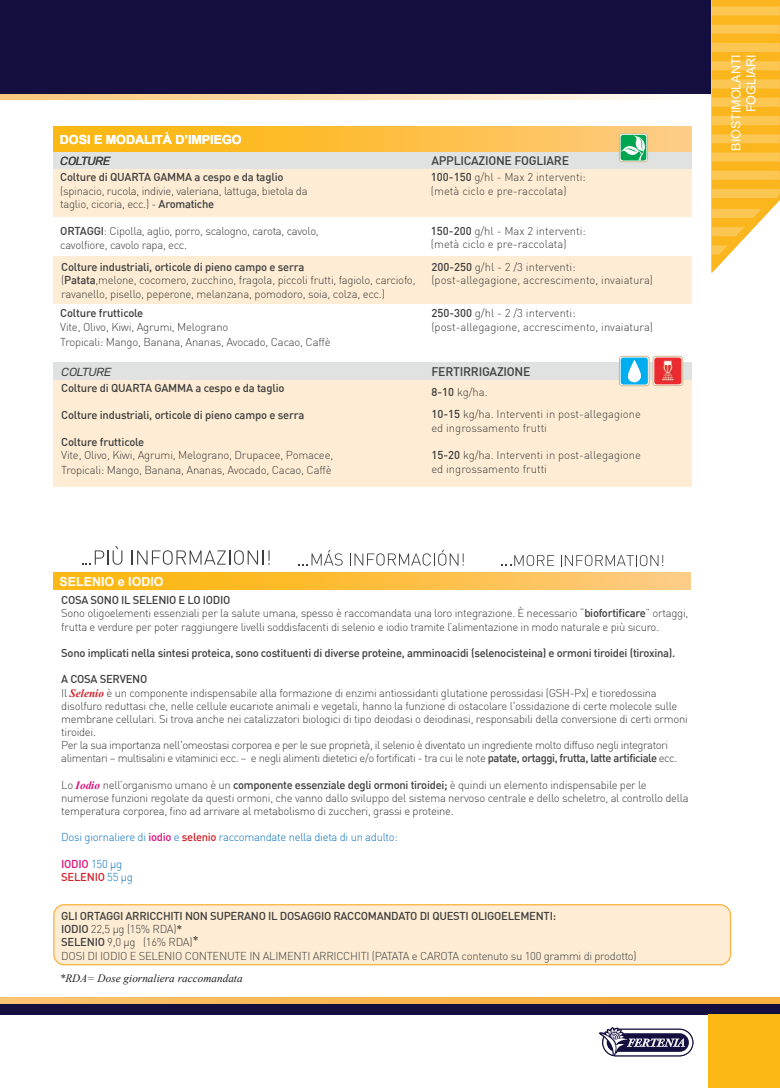
<style>
.page{position:relative;width:780px;height:1088px;background:#fff}
.page>*{position:absolute;margin:0;border:0;box-sizing:border-box;transform-origin:0 0}
.t1{font:700 12.5px "Arial";color:#fff}
.t2{font:12.5px/15px "Arial";color:#fff;text-align:right}
.t3{font:500 12.25px "DIN";letter-spacing:-.02em;color:#3e3e3f}
.t4{font:11.88px "D DIN Exp Italic";letter-spacing:-.02em;color:#3e3e3f}
.t5{font:300 11.25px/13.1px "DIN";letter-spacing:-.025em;color:#3e3e3f}
.t6{font:300 11.25px/13.5px "DIN";color:#3e3e3f}
.t7{font:500 11.25px "DIN";letter-spacing:-.025em;color:#3e3e3f}
.t8{font:300 11.25px/13.1px "DIN";letter-spacing:-.025em;color:#1074bc}
.t9{font:italic 11.25px "Times New Roman";color:#231f20}
.s1{font-weight:500}
.s2{font-family:"Times New Roman";font-weight:700;font-style:italic;color:#d2222a}
.s3{font-family:"Times New Roman";font-weight:700;font-style:italic;color:#dc107a}
.s4{font-weight:500;color:#dc107a}
.s5{font-weight:500;color:#d2222a}
.s6{font-family:"Times New Roman";font-weight:400;font-style:italic;color:#231f20}
</style>
<div class="page">
<div style="left:54px;top:905px;width:676px;height:60px;background:#feedd4;border-radius:10px"></div>
<div style="left:53px;top:904px;width:678px;height:61px;border:1px solid #fbb03f;border-radius:10px"></div>
<svg style="left:0;top:93px;width:711px;height:7px;background:#dbc2a4"></svg>
<svg style="left:0;top:997px;width:779px;height:7px;background:#fbb751"></svg>
<div style="left:0;top:1004px;width:779px;height:10px;background:#150f3f"></div>
<div style="left:0;top:0;width:711px;height:93px;background:#150f3f"></div>
<svg style="left:711px;top:0;width:69px;height:273px;background:#fbc650"></svg>
<div style="left:53px;top:257px;width:638px;height:47px;background:#feedd4"></div>
<div style="left:53px;top:380px;width:638px;height:106px;background:#feedd4"></div>
<div style="left:53px;top:151px;width:638px;height:18px;background:#e0e1e1"></div>
<svg style="left:53px;top:127px;width:638px;height:24px;background:#fdbf3f"></svg>
<div style="left:53px;top:169px;width:638px;height:47px;background:#feedd4"></div>
<div style="left:53px;top:363px;width:638px;height:17px;background:#e0e1e1"></div>
<div style="left:619px;top:133px;width:28px;height:29px;border:1px solid #cfba90;border-radius:3px"></div>
<svg style="left:620px;top:135px;width:26px;height:25px"></svg>
<svg style="left:621px;top:136px;width:25px;height:24px"></svg>
<div style="left:619px;top:356px;width:30px;height:30px;background:#03aeef;border-radius:3px"></div>
<div style="left:619px;top:356px;width:30px;height:30px;border:1px solid #cfb990;border-radius:3px"></div>
<div style="left:620px;top:357px;width:27px;height:27px;background:#00aeef;border-radius:3px"></div>
<svg style="left:627px;top:360px;width:14px;height:22px"></svg>
<div style="left:652px;top:356px;width:31px;height:30px;border:1px solid #cfb990;border-radius:3px"></div>
<div style="left:654px;top:357px;width:27px;height:27px;background:#ee2a30;border-radius:3px"></div>
<img style="left:661px;top:359px;width:13px;height:23px">
<div style="left:708px;top:1014px;width:71px;height:74px;background:#fcb814"></div>
<svg style="left:599px;top:1027px;width:93px;height:29px"></svg>
<svg style="left:502px;top:555px;width:52px;height:11px"></svg>
<svg style="left:561px;top:555px;width:102px;height:11px"></svg>
<svg style="left:298px;top:550px;width:44px;height:16px"></svg>
<svg style="left:350px;top:550px;width:113px;height:16px"></svg>
<svg style="left:82px;top:546px;width:40px;height:19px"></svg>
<svg style="left:132px;top:550px;width:138px;height:15px"></svg>
<div style="left:53px;top:572px;width:637px;height:18px;background:linear-gradient(to right,#fcb502,#feca80)"></div>
<p class="t1" style="left:60px;top:130px;width:183px">DOSI E MODALITÀ D’IMPIEGO</p>
<p class="t4" style="left:60px;top:154px;width:51px">COLTURE</p>
<p class="t7" style="left:60px;top:170px;width:225px">Colture di QUARTA GAMMA a cespo e da taglio</p>
<p class="t5" style="left:60px;top:184px;width:249px;line-height:13.5px">(spinacio, rucola, indivie, valeriana, lattuga, bietola da taglio, cicoria, ecc.) - <span class="s1">Aromatiche</span></p>
<p class="t5" style="left:60px;top:224px;width:260px;line-height:13.5px"><span class="s1">ORTAGGI</span>: Cipolla, aglio, porro, scalogno, carota, cavolo, cavolfiore, cavolo rapa, ecc.</p>
<p class="t3" style="left:431px;top:153px;width:139px">APPLICAZIONE FOGLIARE</p>
<p class="t6" style="left:431px;top:170px;width:156px"><span class="s1">100-150</span> g/hl - Max 2 interventi: (metà ciclo e pre-raccolata)</p>
<p class="t6" style="left:431px;top:224px;width:156px"><span class="s1">150-200</span> g/hl - Max 2 interventi: (metà ciclo e pre-raccolata)</p>
<p class="t5" style="left:61px;top:260px;width:356px;line-height:13.5px"><span class="s1">Colture industriali, orticole di pieno campo e serra<br></span>(<span class="s1">Patata</span>,melone, cocomero, zucchino, fragola, piccoli frutti, fagiolo, carciofo, ravanello, pisello, peperone, melanzana, pomodoro, soia, colza, ecc.)</p>
<p class="t6" style="left:431px;top:260px;width:223px"><span class="s1">200-250</span> g/hl - 2 /3 interventi: (post-allegagione, accrescimento, invaiatura)</p>
<p class="t7" style="left:60px;top:306px;width:85px">Colture frutticole</p>
<p class="t5" style="left:60px;top:319px;width:272px;line-height:15px">Vite, Olivo, Kiwi, Agrumi, Melograno<br>Tropicali: Mango, Banana, Ananas, Avocado, Cacao, Caffè</p>
<p class="t6" style="left:431px;top:306px;width:223px"><span class="s1">250-300</span> g/hl - 2 /3 interventi: (post-allegagione, accrescimento, invaiatura)</p>
<p class="t4" style="left:61px;top:365px;width:51px">COLTURE</p>
<p class="t3" style="left:431px;top:364px;width:101px">FERTIRRIGAZIONE</p>
<p class="t7" style="left:61px;top:381px;width:225px">Colture di QUARTA GAMMA a cespo e da taglio</p>
<p class="t7" style="left:61px;top:408px;width:244px">Colture industriali, orticole di pieno campo e serra</p>
<p class="t7" style="left:61px;top:435px;width:85px">Colture frutticole</p>
<p class="t5" style="left:61px;top:448px;width:273px;line-height:15px">Vite, Olivo, Kiwi, Agrumi, Melograno, Drupacee, Pomacee,<br>Tropicali: Mango, Banana, Ananas, Avocado, Cacao, Caffè</p>
<p class="t6" style="left:431px;top:448px;width:211px"><span class="s1">15-20</span> kg/ha. Interventi in post-allegagione ed ingrossamento frutti</p>
<p class="t6" style="left:431px;top:380px;width:211px;line-height:22.5px"><span class="s1">8-10</span> kg/ha.<br><span class="s1">10-15</span> kg/ha. Interventi in post-allegagione</p>
<p class="t6" style="left:431px;top:421px;width:117px">ed ingrossamento frutti</p>
<p class="t1" style="left:59px;top:573px;width:106px">SELENIO e IODIO</p>
<p class="t5" style="left:61px;top:594px;width:628px"><span class="s1">COSA SONO IL SELENIO E LO IODIO<br></span>Sono oligoelementi essenziali per la salute umana, spesso è raccomandata una loro integrazione. È necessario “<span class="s1">biofortificare</span>” ortaggi, frutta e verdure per poter raggiungere livelli soddisfacenti di selenio e iodio tramite l’alimentazione in modo naturale e più sicuro.</p>
<p class="t7" style="left:61px;top:645px;width:615px">Sono implicati nella sintesi proteica, sono costituenti di diverse proteine, amminoacidi (selenocisteina) e ormoni tiroidei (tiroxina).</p>
<p class="t5" style="left:61px;top:672px;width:628px"><span class="s1">A COSA SERVENO<br></span>Il <span class="s2">Selenio</span> è un componente indispensabile alla formazione di enzimi antiossidanti glutatione perossidasi (GSH-Px) e tioredossina disolfuro reduttasi che, nelle cellule eucariote animali e vegetali, hanno la funzione di ostacolare l'ossidazione di certe molecole sulle membrane cellulari. Si trova anche nei catalizzatori biologici di tipo deiodasi o deiodinasi, responsabili della conversione di certi ormoni tiroidei.<br>Per la sua importanza nell'omeostasi corporea e per le sue proprietà, il selenio è diventato un ingrediente molto diffuso negli integratori alimentari – multisalini e vitaminici ecc. – e negli alimenti dietetici e/o fortificati - tra cui le note <span class="s1">patate, ortaggi, frutta, latte artificiale</span> ecc.</p>
<p class="t5" style="left:61px;top:778px;width:628px">Lo <span class="s3">Iodio</span> nell’organismo umano è un <span class="s1">componente essenziale degli ormoni tiroidei;</span> è quindi un elemento indispensabile per le numerose funzioni regolate da questi ormoni, che vanno dallo sviluppo del sistema nervoso centrale e dello scheletro, al controllo della temperatura corporea, fino ad arrivare al metabolismo di zuccheri, grassi e proteine.</p>
<p class="t8" style="left:61px;top:831px;width:338px">Dosi giornaliere di <span class="s4">iodio</span> e <span class="s5">selenio</span> raccomandate nella dieta di un adulto:</p>
<p class="t8" style="left:61px;top:857px;width:73px"><span class="s4">IODIO</span> 150 µg<br><span class="s5">SELENIO</span> 55 µg</p>
<p class="t5" style="left:61px;top:909px;width:577px"><span class="s1">GLI ORTAGGI ARRICCHITI NON SUPERANO IL DOSAGGIO RACCOMANDATO DI QUESTI OLIGOELEMENTI:<br>IODIO</span> 22,5 µg (15% RDA)<span class="s6">*<br></span><span class="s1">SELENIO</span> 9,0 µg (16% RDA)<br>DOSI DI IODIO E SELENIO CONTENUTE IN ALIMENTI ARRICCHITI (PATATA e CAROTA contenuto su 100 grammi di prodotto)</p>
<p class="t9" style="left:60px;top:970px;width:184px">*RDA= Dose giornaliera raccomandata</p>
<p class="t9" style="left:192px;top:932px;width:7px">*</p>
<p class="t2" style="left:728px;top:151px;width:98px;rotate:-90deg">BIOSTIMOLANTI<br>FOGLIARI</p>
<p class="t2" style="left:728px;top:142px;width:70px;rotate:-90deg">BIOSTIMOL</p>
</div>
